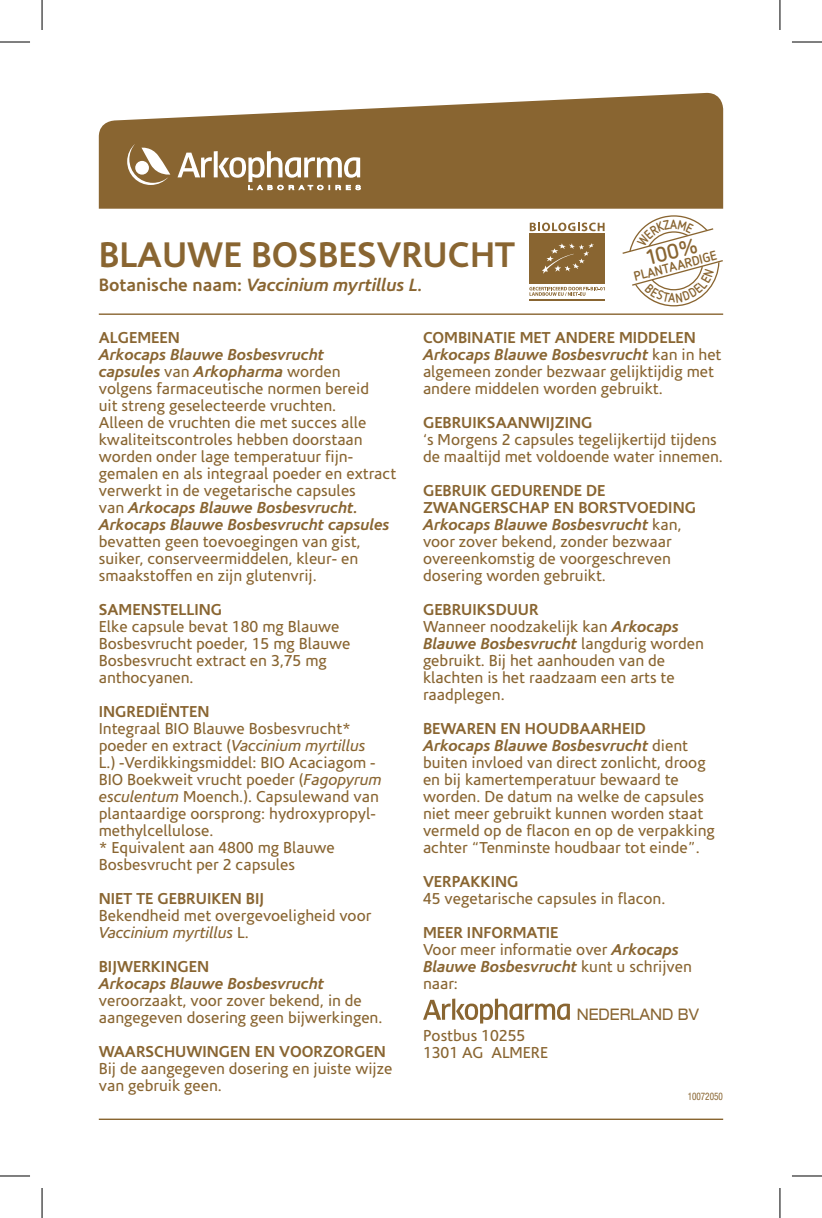
<style>
.page{position:relative;width:822px;height:1218px;background:#fff}
.page>*{position:absolute;margin:0;border:0;box-sizing:border-box;transform-origin:0 0}
.t1{font:700 36px "Corisande OT";color:#896531}
.t2{font:700 21.2px "Netto OT";color:#896531}
.t3{font:italic 700 18px "Corisande OT";color:#896531}
.t4{font:16px/17px "Corisande OT";color:#896531}
.t5{font:700 16px "Corisande OT";color:#896531}
.t6{font:italic 700 16px "Corisande OT";color:#896531}
.t7{font:expanded 16px "Helvetica Neue LT Std";color:#896531;scale:.88 1}
.t8{font:700 13.2px "Netto OT";color:#896531}
.t9{font:700 13.2px "Netto OT";color:#896531;scale:.9 1}
.t10{font:condensed 10.4px "Helvetica Neue LT Std";color:#896531;scale:.88 1}
.s1{font-style:normal}
.s2{font-weight:700;font-style:italic}
.s3{font-style:italic}
.s4{font-weight:700}
</style>
<div class="page">
<svg style="left:99px;top:93px;width:623px;height:116px;fill:#896531"></svg>
<hr style="left:99px;top:313px;width:623px;height:2px;background:#896531">
<svg style="left:127px;top:144px;width:43px;height:41px"></svg>
<svg style="left:213px;top:151px;width:4px;height:26px"></svg>
<svg style="left:177px;top:153px;width:35px;height:24px"></svg>
<svg style="left:218px;top:151px;width:142px;height:39px"></svg>
<svg style="left:423px;top:998px;width:146px;height:25px"></svg>
<hr style="left:99px;top:1118px;width:623px;height:2px;background:#896531">
<hr style="left:529px;top:299px;width:75px;height:1px;background:#896531">
<div style="left:529px;top:233px;width:75px;height:51px;background:#896531"></div>
<svg style="left:542px;top:243px;width:51px;height:31px"></svg>
<svg style="left:529px;top:223px;width:75px;height:8px"></svg>
<svg style="left:529px;top:287px;width:75px;height:9px"></svg>
<hr style="left:0;top:42px;width:30px;height:1px;background:#000">
<hr style="left:791px;top:42px;width:30px;height:1px;background:#000">
<hr style="left:0;top:1176px;width:30px;height:1px;background:#000">
<hr style="left:791px;top:1176px;width:30px;height:1px;background:#000">
<hr style="left:42px;top:0;width:1px;height:30px;background:#000">
<hr style="left:42px;top:1188px;width:1px;height:30px;background:#000">
<hr style="left:779px;top:0;width:1px;height:30px;background:#000">
<hr style="left:779px;top:1188px;width:1px;height:30px;background:#000">
<svg style="left:622px;top:215px;width:100px;height:91px"></svg>
<h1 class="t1" style="left:99px;top:234px;width:417px">BLAUWE BOSBESVRUCHT</h1>
<p class="t3" style="left:99px;top:274px;width:324px"><span class="s1">Botanische naam:</span> Vaccinium myrtillus L.</p>
<p class="t9" style="left:669px;top:216px;width:9px">A</p>
<h2 class="t2" style="left:643px;top:245px;width:53px;rotate:-15deg">100%</h2>
<p class="t8" style="left:631px;top:269px;width:87px;rotate:-15deg">PLANTAARDIGE</p>
<p class="t5" style="left:99px;top:329px;width:83px">ALGEMEEN</p>
<p class="t4" style="left:99px;top:347px;width:299px"><span class="s2">Arkocaps Blauwe Bosbesvrucht<br>capsules</span> van <span class="s2">Arkopharma</span> worden volgens farmaceutische normen bereid<br>uit streng geselecteerde vruchten.<br>Alleen de vruchten die met succes alle kwaliteitscontroles hebben doorstaan worden onder lage temperatuur fijn&shy;gemalen en als integraal poeder en extract verwerkt in de vegetarische capsules<br>van <span class="s2">Arkocaps Blauwe Bosbesvrucht.<br>Arkocaps Blauwe Bosbesvrucht capsules</span></p>
<p class="t4" style="left:99px;top:534px;width:263px">bevatten geen toevoegingen van gist, suiker, conserveermiddelen, kleur- en smaakstoffen en zijn glutenvrij.</p>
<p class="t5" style="left:99px;top:601px;width:125px">SAMENSTELLING</p>
<p class="t4" style="left:99px;top:619px;width:253px">Elke capsule bevat 180 mg Blauwe<br>Bosbesvrucht poeder, 15 mg Blauwe<br>Bosbesvrucht extract en 3,75 mg anthocyanen.</p>
<p class="t5" style="left:99px;top:703px;width:112px">INGREDIËNTEN</p>
<p class="t4" style="left:99px;top:721px;width:284px">Integraal BIO Blauwe Bosbesvrucht* poeder en extract (<span class="s3">Vaccinium myrtillus </span>L.) -Verdikkingsmiddel: BIO Acaciagom - BIO Boekweit vrucht poeder (<span class="s3">Fagopyrum esculentum</span> Moench.). Capsulewand van plantaardige oorsprong: hydroxypropyl&shy;methylcellulose.<br>* Equivalent aan 4800 mg Blauwe Bosbesvrucht per 2 capsules</p>
<p class="t5" style="left:99px;top:889px;width:167px">NIET TE GEBRUIKEN BIJ</p>
<p class="t4" style="left:99px;top:908px;width:274px">Bekendheid met overgevoeligheid voor<br><span class="s3">Vaccinium myrtillus</span> L.</p>
<p class="t5" style="left:99px;top:957px;width:112px">BIJWERKINGEN</p>
<p class="t6" style="left:99px;top:975px;width:227px">Arkocaps Blauwe Bosbesvrucht</p>
<p class="t4" style="left:99px;top:993px;width:285px">veroorzaakt, voor zover bekend, in de aangegeven dosering geen bijwerkingen.</p>
<p class="t5" style="left:99px;top:1042px;width:288px">WAARSCHUWINGEN EN VOORZORGEN</p>
<p class="t4" style="left:99px;top:1061px;width:295px">Bij de aangegeven dosering en juiste wijze van gebruik geen.</p>
<p class="t4" style="left:423px;top:330px;width:300px"><span class="s4">COMBINATIE MET ANDERE MIDDELEN </span><span class="s2">Arkocaps Blauwe Bosbesvrucht</span> kan in het algemeen zonder bezwaar gelijktijdig met andere middelen worden gebruikt.</p>
<p class="t5" style="left:423px;top:413px;width:171px">GEBRUIKSAANWIJZING</p>
<p class="t4" style="left:423px;top:431px;width:301px">‘s Morgens 2 capsules tegelijkertijd tijdens de maaltijd met voldoende water innemen.</p>
<p class="t4" style="left:423px;top:482px;width:274px"><span class="s4">GEBRUIK GEDURENDE DE<br>ZWANGERSCHAP EN BORSTVOEDING<br></span><span class="s2">Arkocaps Blauwe Bosbesvrucht</span> kan, voor zover bekend, zonder bezwaar overeenkomstig de voorgeschreven dosering worden gebruikt.</p>
<p class="t4" style="left:423px;top:601px;width:282px"><span class="s4">GEBRUIKSDUUR<br></span>Wanneer noodzakelijk kan <span class="s2">Arkocaps<br>Blauwe Bosbesvrucht</span> langdurig worden gebruikt. Bij het aanhouden van de klachten is het raadzaam een arts te raadplegen.</p>
<p class="t4" style="left:423px;top:720px;width:293px"><span class="s4">BEWAREN EN HOUDBAARHEID </span><span class="s2">Arkocaps Blauwe Bosbesvrucht</span> dient buiten invloed van direct zonlicht, droog en bij kamertemperatuur bewaard te worden. De datum na welke de capsules niet meer gebruikt kunnen worden staat vermeld op de flacon en op de verpakking achter “Tenminste houdbaar tot einde”.</p>
<p class="t5" style="left:423px;top:872px;width:97px">VERPAKKING</p>
<p class="t4" style="left:423px;top:890px;width:244px">45 vegetarische capsules in flacon.</p>
<p class="t4" style="left:423px;top:924px;width:270px"><span class="s4">MEER INFORMATIE<br></span>Voor meer informatie over <span class="s2">Arkocaps<br>Blauwe Bosbesvrucht</span> kunt u schrijven naar:</p>
<p class="t7" style="left:576px;top:1004px;width:140px">NEDERLAND BV</p>
<p class="t4" style="left:423px;top:1027px;width:126px">Postbus 10255<br>1301 AG ALMERE</p>
<p class="t10" style="left:687px;top:1090px;width:41px">10072050</p>
</div>
